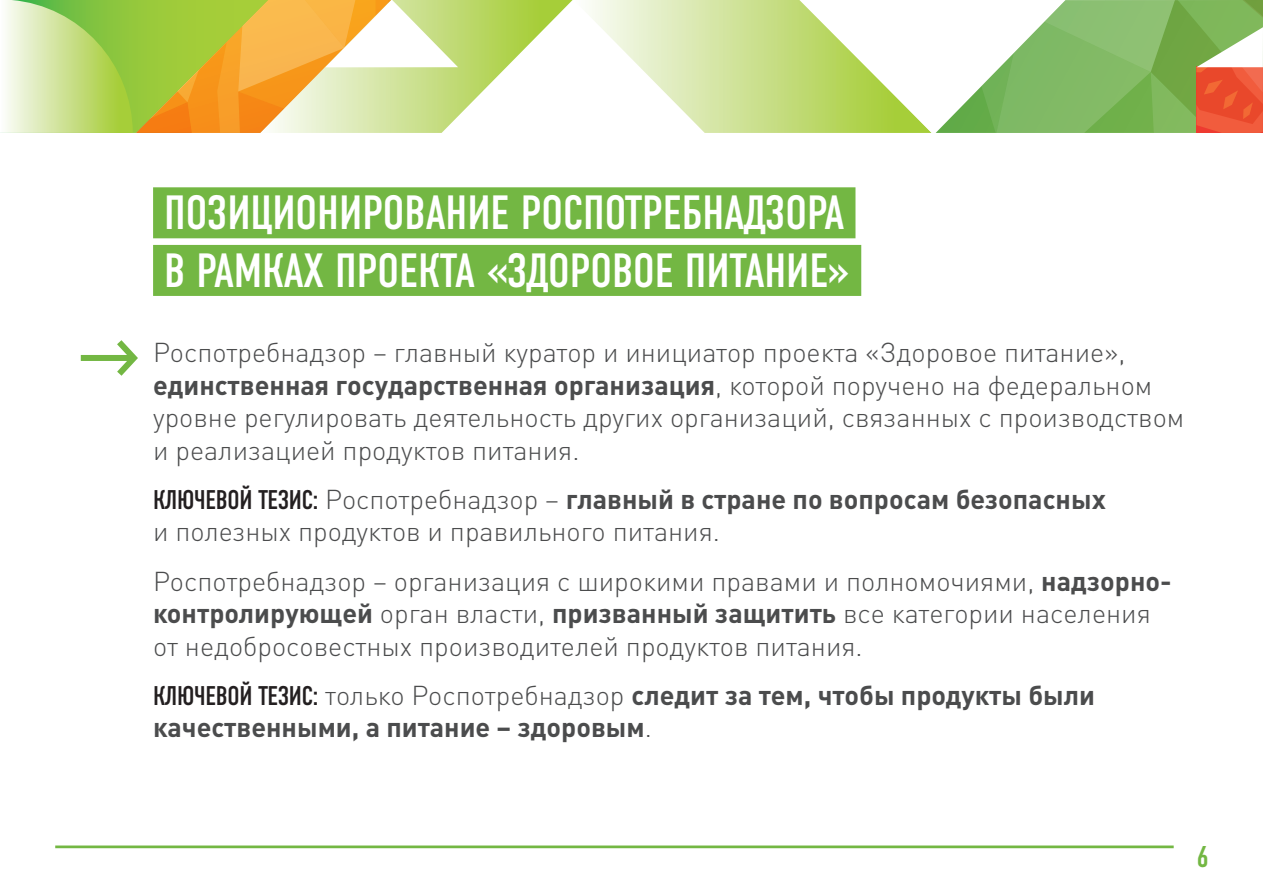
<style>
.page{position:relative;width:1263px;height:893px;background:#fff}
.page>*{position:absolute;margin:0;border:0;box-sizing:border-box;transform-origin:0 0}
.заг2{font:48px/57.6px "DIN Condensed C";color:#fff}
.t1{font:30px "DIN Condensed C";color:#73b743}
.булит{font:300 27px/32.4px "DIN Pro";color:#4b4c4d}
.булит-2{font:700 27px/32.4px "DIN Pro";color:#4b4c4d}
.s1{font-weight:700}
.s2{font-family:"DIN Condensed C";font-weight:400;color:#231f20}
.s3{font-weight:300}
</style>
<div class="page">
<hr style="left:55px;top:845px;width:1119px;height:3px;background:#73b743">
<svg style="left:706px;top:0;width:95px;height:133px"></svg>
<svg style="left:801px;top:0;width:462px;height:133px"></svg>
<svg style="left:0;top:0;width:706px;height:133px"></svg>
<div style="left:153px;top:187px;width:702px;height:51px;background:#73b743"></div>
<div style="left:153px;top:245px;width:708px;height:51px;background:#73b743"></div>
<svg style="left:117px;top:340px;width:21px;height:36px"></svg>
<div style="left:81px;top:355px;width:54px;height:6px;background:#73b743"></div>
<p class="заг2" style="left:164px;top:185px;width:687px">ПОЗИЦИОНИРОВАНИЕ РОСПОТРЕБНАДЗОРА<br>В РАМКАХ ПРОЕКТА «ЗДОРОВОЕ ПИТАНИЕ»</p>
<p class="булит" style="left:153px;top:336px;width:1033px">Роспотребнадзор – главный куратор и инициатор проекта «Здоровое питание», <span class="s1">единственная государственная организация</span>, которой поручено на федеральном уровне регулировать деятельность других организаций , связанных с производством и реализацией продуктов питания.</p>
<p class="булит-2" style="left:153px;top:482px;width:954px"><span class="s2">КЛЮЧЕВОЙ ТЕЗИС:</span> <span class="s3">Роспотребнадзор –</span> главный в стране по вопросам безопасных</p>
<p class="булит" style="left:153px;top:515px;width:568px">и полезных продуктов и правильного питания.</p>
<p class="булит" style="left:153px;top:564px;width:1020px">Роспотребнадзор – организация с широкими правами и полномочиями, <span class="s1">надзорно&shy;контролирующей</span> орган власти, <span class="s1">призванный защитить</span> все категории населения от недобросовестных производителей продуктов питания.</p>
<p class="булит-2" style="left:153px;top:678px;width:943px"><span class="s2">КЛЮЧЕВОЙ ТЕЗИС:</span> <span class="s3">только Роспотребнадзор</span> следит за тем, чтобы продукты были качественными, а питание – здоровым<span class="s3">.</span></p>
<p class="t1" style="left:1196px;top:840px;width:14px">6</p>
</div>
